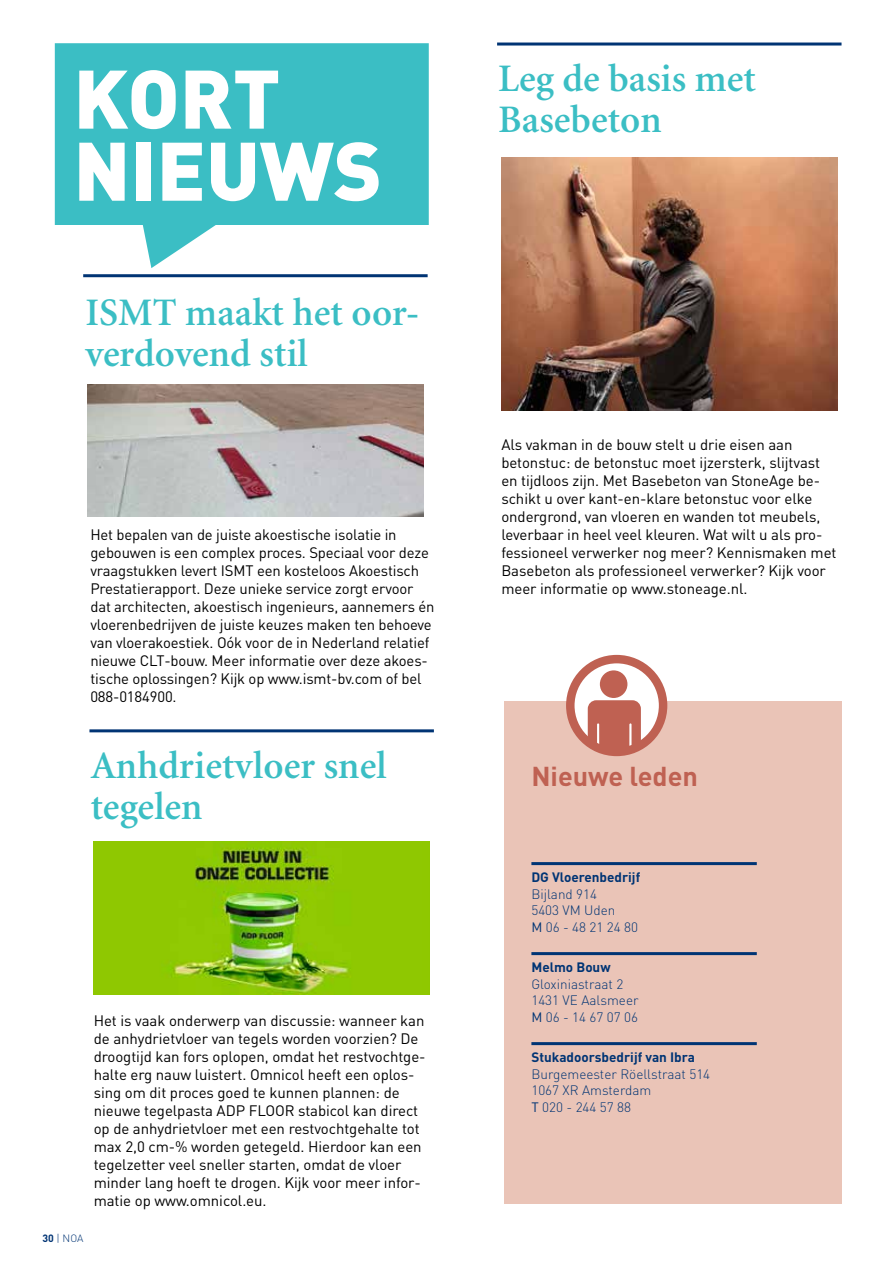
<style>
.page{position:relative;width:893px;height:1263px;background:#fff}
.page>*{position:absolute;margin:0;border:0;box-sizing:border-box;transform-origin:0 0}
.t1{font:900 81.6px/72px "DIN";color:#fff}
.t2{font:600 39px/40.5px "Minion";color:#3bbec4}
.t3{font:700 27px "DIN";color:#bf6152}
.t4{font:15px/18px "DIN Pro";letter-spacing:-.005em;color:#000}
.t5{font:300 13.5px/16.5px "DIN Pro";color:#003474}
.t6{font:700 13.5px "DIN Pro";color:#003474}
.t7{font:300 10.5px "DIN Pro";color:#003474}
.s1{font-weight:700}
.s2{font-weight:400}
</style>
<div class="page">
<svg style="left:55px;top:43px;width:374px;height:225px;fill:#3bbec4"></svg>
<hr style="left:497px;top:43px;width:344px;height:3px;background:#003474">
<img style="left:501px;top:157px;width:336px;height:254px">
<hr style="left:89px;top:729px;width:345px;height:3px;background:#003474">
<img style="left:94px;top:841px;width:336px;height:154px">
<hr style="left:83px;top:274px;width:345px;height:3px;background:#003474">
<img style="left:87px;top:384px;width:337px;height:132px">
<div style="left:504px;top:701px;width:337px;height:502px;background:#eac4b7"></div>
<svg style="left:570px;top:659px;width:93px;height:93px"></svg>
<div style="left:600px;top:670px;width:27px;height:28px;background:#bf6152;border-radius:50%"></div>
<svg style="left:588px;top:700px;width:53px;height:52px;background:#c26a5c"></svg>
<div style="left:566px;top:655px;width:101px;height:101px;border:8px solid #bf6152;border-radius:50%"></div>
<hr style="left:531px;top:862px;width:226px;height:3px;background:#003474">
<hr style="left:531px;top:952px;width:226px;height:3px;background:#003474">
<hr style="left:531px;top:1042px;width:226px;height:3px;background:#003474">
<h1 class="t1" style="left:73px;top:59px;width:310px">KORT<br>NIEUWS</h1>
<h2 class="t2" style="left:85px;top:293px;width:335px">ISMT maakt het oor&shy;verdovend stil</h2>
<p class="t4" style="left:90px;top:525px;width:346px">Het bepalen van de juiste akoestische isolatie in gebouwen is een complex proces. Speciaal voor deze vraagstukken levert ISMT een kosteloos Akoestisch Prestatierapport. Deze unieke service zorgt ervoor dat architecten, akoestisch ingenieurs, aannemers én vloerenbedrijven de juiste keuzes maken ten behoeve van vloerakoestiek. Oók voor de in Nederland relatief nieuwe CLT-bouw. Meer informatie over deze akoes&shy;tische oplossingen? Kijk op www.ismt-bv.com of bel 088-0184900.</p>
<h2 class="t2" style="left:91px;top:746px;width:297px">Anhdrietvloer snel tegelen</h2>
<p class="t7" style="left:43px;top:1231px;width:42px"><span class="s1">30</span> | NOA</p>
<p class="t4" style="left:94px;top:1011px;width:333px">Het is vaak onderwerp van discussie: wanneer kan de anhydrietvloer van tegels worden voorzien? De droogtijd kan fors oplopen, omdat het restvochtge&shy;halte erg nauw luistert. Omnicol heeft een oplos&shy;sing om dit proces goed te kunnen plannen: de nieuwe tegelpasta ADP FLOOR stabicol kan direct op de anhydrietvloer met een restvochtgehalte tot max 2,0 cm-% worden getegeld. Hierdoor kan een tegelzetter veel sneller starten, omdat de vloer minder lang hoeft te drogen. Kijk voor meer infor&shy;matie op www.omnicol.eu.</p>
<h2 class="t2" style="left:498px;top:60px;width:259px">Leg de basis met<br>Basebeton</h2>
<p class="t4" style="left:501px;top:435px;width:337px">Als vakman in de bouw stelt u drie eisen aan betonstuc: de betonstuc moet ijzersterk, slijtvast en tijdloos zijn. Met Basebeton van StoneAge be&shy;schikt u over kant-en-klare betonstuc voor elke ondergrond, van vloeren en wanden tot meubels, leverbaar in heel veel kleuren. Wat wilt u als pro&shy;fessioneel verwerker nog meer? Kennismaken met Basebeton als professioneel verwerker? Kijk voor meer informatie op www.stoneage.nl.</p>
<h3 class="t3" style="left:531px;top:758px;width:168px">Nieuwe leden</h3>
<p class="t6" style="left:531px;top:868px;width:110px">DG Vloerenbedrijf</p>
<p class="t5" style="left:531px;top:885px;width:108px">Bijland 914<br>5403 VM Uden<br><span class="s2">M</span> 06 - 48 21 24 80</p>
<p class="t6" style="left:531px;top:958px;width:81px">Melmo Bouw</p>
<p class="t5" style="left:531px;top:975px;width:109px">Gloxiniastraat 2<br>1431 VE Aalsmeer<br><span class="s2">M</span> 06 - 14 67 07 06</p>
<p class="t6" style="left:531px;top:1048px;width:165px">Stukadoorsbedrijf van Ibra</p>
<p class="t5" style="left:531px;top:1065px;width:180px">Burgemeester Röellstraat 514<br>1067 XR Amsterdam<br><span class="s2">T</span> 020 - 244 57 88</p>
</div>
